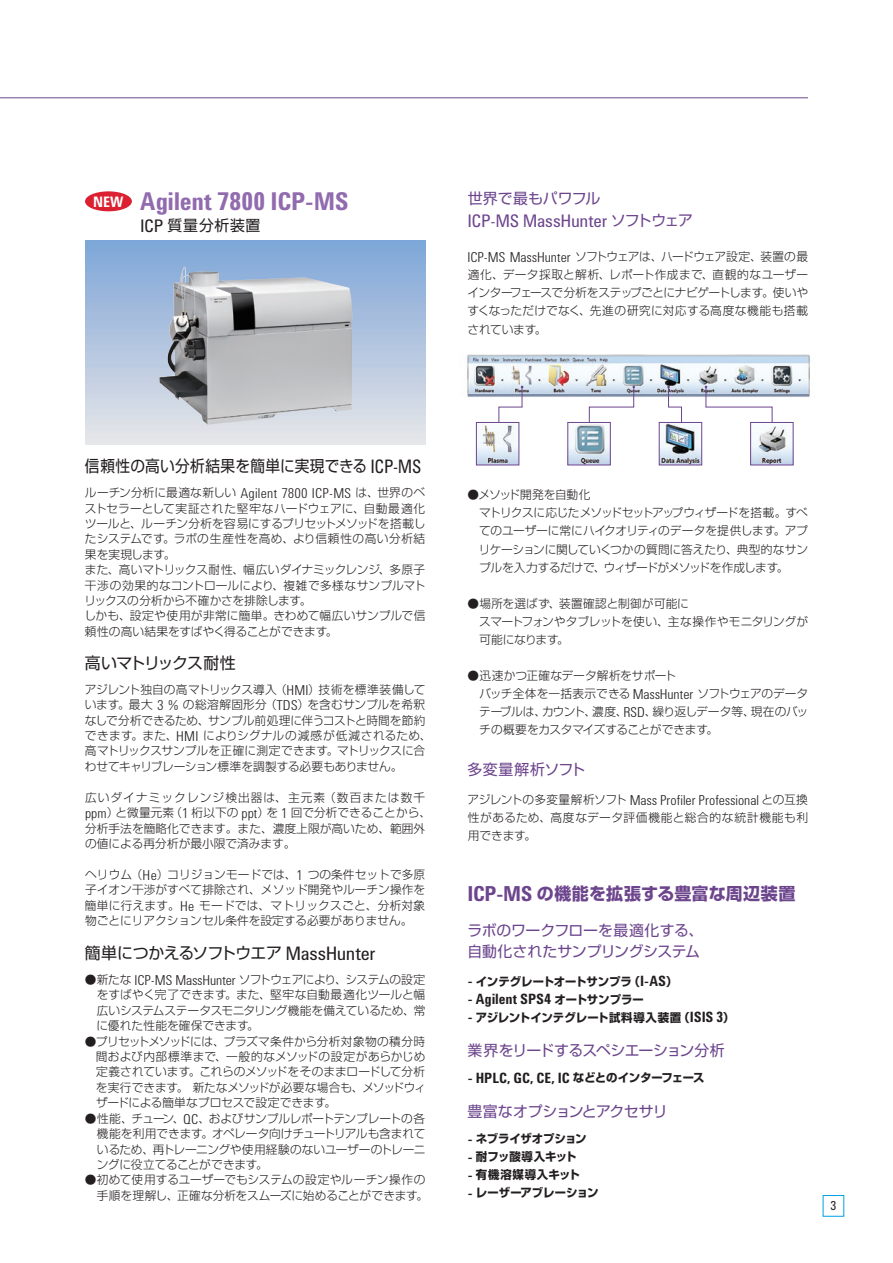
<style>
.page{position:relative;width:893px;height:1263px;background:#fff}
.page>*{position:absolute;margin:0;border:0;box-sizing:border-box;transform-origin:0 0}
.t1{font:700 25.2px "Agilent Cond";letter-spacing:-.01em;color:#916bae}
.t2{font:17.85px "Agilent Cond";letter-spacing:-.015em;color:#6c458d}
.t3{font:700 16.95px "Shin Go";letter-spacing:.015em;color:#6c458d}
.t4{font:15.9px "Shin Go";letter-spacing:.02em;color:#231f20;scale:.92 1}
.t5{font:15.9px "Shin Go";letter-spacing:-.035em;color:#231f20}
.t6{font:15.9px "Shin Go";letter-spacing:-.05em;color:#231f20}
.t7{font:14.85px/21.3px "Shin Go";letter-spacing:-.02em;color:#6c458d}
.t8{font:14.85px "Shin Go";letter-spacing:-.04em;color:#6c458d}
.t9{font:14.85px "Shin Go";letter-spacing:.05em;color:#231f20}
.t10{font:14.85px "Shin Go";letter-spacing:.02em;color:#6c458d}
.t11{font:700 14.85px "Agilent Cond";color:#fff}
.t12{font:700 14.55px "Agilent Cond";letter-spacing:-.005em;color:#231f20}
.t13{font:300 14.1px "Agilent Cond";letter-spacing:.005em;color:#231f20}
.t14{font:12.75px "Agilent Cond";color:#231f20}
.t15{font:300 11.7px/15.5px "Shin Go";color:#231f20}
.t16{font:300 11.7px/18px "Shin Go";letter-spacing:-.02em;color:#231f20}
.t17{font:700 11.7px "Shin Go";letter-spacing:-.015em;color:#231f20}
.t18{font:300 11.7px/18px "Shin Go";letter-spacing:.045em;color:#231f20}
.t19{font:700 11.7px "Shin Go";letter-spacing:.005em;color:#231f20}
.t20{font:700 11.7px "Shin Go";letter-spacing:.06em;color:#231f20}
.s1{font-family:"Agilent Cond";font-size:17.85px}
.s2{font-family:"Shin Go";font-size:14.85px}
.s3{font-family:"Agilent Cond";font-size:14.1px}
.s4{font-family:"Agilent Cond";font-size:19.2px}
.s5{font-family:"Shin Go";font-size:11.7px}
.s6{font-family:"Agilent Cond";font-size:21.3px}
.s7{font-family:"Agilent Cond";font-size:14.55px}
</style>
<div class="page">
<div style="left:823px;top:1195px;width:21px;height:21px;border:1px solid #00a1e3"></div>
<hr style="left:0;top:98px;width:808px;height:1px;background:#6c458d">
<div style="left:85px;top:240px;width:340px;height:204px;background:linear-gradient(to bottom,#7da5d7,#e6e5e8)"></div>
<img style="left:467px;top:355px;width:343px;height:42px">
<svg style="left:498px;top:385px;width:25px;height:41px"></svg>
<svg style="left:667px;top:385px;width:15px;height:37px"></svg>
<svg style="left:705px;top:385px;width:68px;height:37px"></svg>
<svg style="left:589px;top:385px;width:46px;height:37px"></svg>
<img style="left:478px;top:424px;width:39px;height:39px">
<div style="left:476px;top:422px;width:43px;height:43px;border:1px solid #6c458d"></div>
<img style="left:569px;top:424px;width:40px;height:39px">
<div style="left:567px;top:422px;width:44px;height:43px;border:1px solid #6c458d"></div>
<img style="left:661px;top:424px;width:39px;height:39px">
<div style="left:659px;top:422px;width:43px;height:43px;border:1px solid #6c458d"></div>
<img style="left:752px;top:426px;width:39px;height:37px">
<div style="left:750px;top:422px;width:43px;height:43px;border:1px solid #6c458d"></div>
<div style="left:85px;top:191px;width:47px;height:20px;background:#da2031;border-radius:50%"></div>
<img style="left:159px;top:267px;width:194px;height:158px">
<p class="t11" style="left:93px;top:193px;width:32px">NEW</p>
<h1 class="t1" style="left:140px;top:187px;width:210px">Agilent 7800 ICP-MS</h1>
<p class="t9" style="left:140px;top:216px;width:122px"><span class="s1">ICP</span> 質量分析装置</p>
<p class="t7" style="left:468px;top:187px;width:134px">世界で最もパワフル</p>
<h2 class="t2" style="left:467px;top:210px;width:227px">ICP-MS MassHunter <span class="s2">ソフトウェア</span></h2>
<p class="t15" style="left:468px;top:247px;width:342px;line-height:18px;text-align:justify"><span class="s3">ICP-MS MassHunter</span> ソフトウェアは、ハードウェア設定、装置の最適化、データ採取と解析、レポート作成まで、直観的なユーザーインターフェースで分析をステップごとにナビゲートします。使いやすくなっただけでなく、先進の研究に対応する高度な機能も搭載されています。</p>
<h3 class="t4" style="left:85px;top:456px;width:367px">信頼性の高い分析結果を簡単に実現できる <span class="s4">ICP-MS</span></h3>
<p class="t15" style="left:85px;top:484px;width:342px">ルーチン分析に最適な新しい <span class="s3">Agilent 7800 ICP-MS</span> は、世界のベストセラーとして実証された堅牢なハードウェアに、自動最適化ツールと、ルーチン分析を容易にするプリセットメソッドを搭載したシステムです。ラボの生産性を高め、より信頼性の高い分析結果を実現します。<br>また、高いマトリックス耐性、幅広いダイナミックレンジ、多原子干渉の効果的なコントロールにより、複雑で多様なサンプルマトリックスの分析から不確かさを排除します。<br>しかも、設定や使用が非常に簡単。きわめて幅広いサンプルで信頼性の高い結果をすばやく得ることができます。</p>
<h3 class="t6" style="left:85px;top:652px;width:152px">高いマトリックス耐性</h3>
<p class="t15" style="left:85px;top:681px;width:348px">アジレント独自の高マトリックス導入（<span class="s3">HMI</span>）技術を標準装備しています。最大 <span class="s3">3 %</span> の総溶解固形分（<span class="s3">TDS</span>）を含むサンプルを希釈なしで分析できるため、サンプル前処理に伴うコストと時間を節約できます。また、<span class="s3">HMI</span> によりシグナルの減感が低減されるため、高マトリックスサンプルを正確に測定できます。マトリックスに合わせてキャリブレーション標準を調製する必要もありません。</p>
<p class="t15" style="left:85px;top:789px;width:348px">広いダイナミックレンジ検出器は、主元素（数百または数千<span class="s3">ppm</span>）と微量元素（<span class="s3">1</span> 桁以下の <span class="s3">ppt</span>）を <span class="s3">1</span> 回で分析できることから、分析手法を簡略化できます。また、濃度上限が高いため、範囲外の値による再分析が最小限で済みます。</p>
<p class="t15" style="left:85px;top:866px;width:342px;text-align:justify">ヘリウム（<span class="s3">He</span>）コリジョンモードでは、<span class="s3">1</span> つの条件セットで多原子イオン干渉がすべて排除され、メソッド開発やルーチン操作を簡単に行えます。<span class="s3">He</span> モードでは、マトリックスごと、分析対象物ごとにリアクションセル条件を設定する必要がありません。</p>
<h3 class="t5" style="left:85px;top:942px;width:292px">簡単につかえるソフトウエア <span class="s4">MassHunter</span></h3>
<p class="t15" style="left:97px;top:971px;width:330px;text-align:justify;text-indent:-12px">●新たな <span class="s3">ICP-MS MassHunter</span> ソフトウェアにより、システムの設定をすばやく完了できます。また、堅牢な自動最適化ツールと幅広いシステムステータスモニタリング機能を備えているため、常に優れた性能を確保できます。</p>
<p class="t15" style="left:96px;top:1033px;width:331px;text-align:justify;text-indent:-11px">●プリセットメソッドには、プラズマ条件から分析対象物の積分時間および内部標準まで、一般的なメソッドの設定があらかじめ定義されています。これらのメソッドをそのままロードして分析を実行できます。新たなメソッドが必要な場合も、メソッドウィザードによる簡単なプロセスで設定できます。</p>
<p class="t15" style="left:97px;top:1110px;width:330px;text-align:justify;text-indent:-12px">●性能、チューン、<span class="s3">QC</span>、およびサンプルレポートテンプレートの各機能を利用できます。オペレータ向けチュートリアルも含まれているため、再トレーニングや使用経験のないユーザーのトレーニングに役立てることができます。</p>
<p class="t15" style="left:85px;top:1172px;width:345px;text-align:right">●初めて使用するユーザーでもシステムの設定やルーチン操作の手順を理解し、正確な分析をスムーズに始めることができます。</p>
<p class="t16" style="left:479px;top:485px;width:331px;text-indent:-11px">●メソッド開発を自動化<br>マトリクスに応じたメソッドセットアップウィザードを搭載。すべてのユーザーに常にハイクオリティのデータを提供します。アプリケーションに関していくつかの質問に答えたり、典型的なサンプルを入力するだけで、ウィザードがメソッドを作成します。</p>
<p class="t15" style="left:479px;top:594px;width:330px;line-height:18.1px;text-indent:-12px">●場所を選ばず、装置確認と制御が可能に<br>スマートフォンやタブレットを使い、主な操作やモニタリングが可能になります。</p>
<p class="t15" style="left:479px;top:666px;width:331px;line-height:18px;text-indent:-12px">●迅速かつ正確なデータ解析をサポート<br>バッチ全体を一括表示できる <span class="s3">MassHunter</span> ソフトウェアのデータテーブルは、カウント、濃度、<span class="s3">RSD</span>、繰り返しデータ等、現在のバッチの概要をカスタマイズすることができます。</p>
<p class="t10" style="left:468px;top:760px;width:119px">多変量解析ソフト</p>
<p class="t13" style="left:468px;top:792px;width:342px"><span class="s5">アジレントの多変量解析ソフト</span> Mass Profiler Professional <span class="s5">との互換</span></p>
<p class="t18" style="left:468px;top:808px;width:342px">性があるため、高度なデータ評価機能と総合的な統計機能も利用できます。</p>
<h3 class="t3" style="left:467px;top:882px;width:329px"><span class="s6">ICP-MS</span> の機能を拡張する豊富な周辺装置</h3>
<p class="t7" style="left:467px;top:919px;width:237px">ラボのワークフローを最適化する、自動化されたサンプリングシステム</p>
<p class="t17" style="left:468px;top:973px;width:211px"><span class="s7">-</span> インテグレートオートサンプラ（<span class="s7">I-AS</span>）</p>
<p class="t12" style="left:468px;top:991px;width:178px">- Agilent SPS4 <span class="s5">オートサンプラー</span></p>
<p class="t19" style="left:468px;top:1009px;width:268px"><span class="s7">-</span> アジレントインテグレート試料導入装置（<span class="s7">ISIS 3</span>）</p>
<p class="t8" style="left:468px;top:1040px;width:259px">業界をリードするスペシエーション分析</p>
<p class="t12" style="left:468px;top:1069px;width:238px">- HPLC, GC, CE, IC <span class="s5">などとのインターフェース</span></p>
<p class="t7" style="left:468px;top:1100px;width:202px">豊富なオプションとアクセサリ</p>
<p class="t17" style="left:468px;top:1131px;width:121px"><span class="s7">-</span> ネブライザオプション</p>
<p class="t17" style="left:468px;top:1149px;width:110px"><span class="s7">-</span> 耐フッ酸導入キット</p>
<p class="t20" style="left:468px;top:1167px;width:114px"><span class="s7">-</span> 有機溶媒導入キット</p>
<p class="t17" style="left:468px;top:1185px;width:133px"><span class="s7">-</span> レーザーアブレーション</p>
<p class="t14" style="left:830px;top:1198px;width:7px">3</p>
</div>
